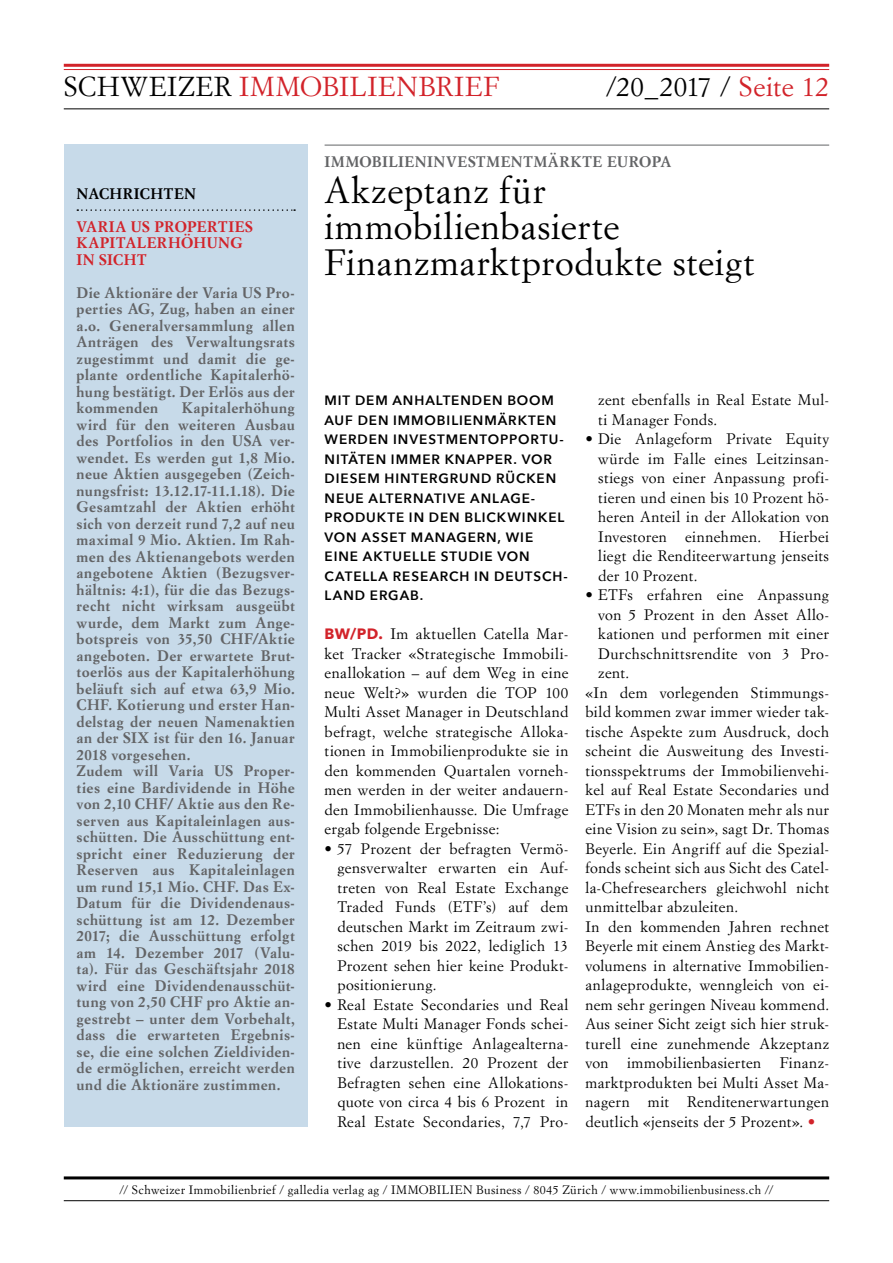
<style>
.page{position:relative;width:893px;height:1263px;background:#fff}
.page>*{position:absolute;margin:0;border:0;box-sizing:border-box;transform-origin:0 0}
.t1{font:36px/36px "Simoncini Garamond Std";letter-spacing:.02em;color:#000}
.t2{font:27px "Simoncini Garamond Std";letter-spacing:.03em;color:#d2232a}
.t3{font:27px "Simoncini Garamond Std";letter-spacing:.005em;color:#000}
.t4{font:15px/19.5px "Simoncini Garamond Std";letter-spacing:.03em;color:#000;text-align:justify}
.t5{font:700 15px/16.5px "Simoncini Garamond Std";letter-spacing:.035em;color:#636466;text-align:justify}
.t6{font:700 15px/16.5px "Simoncini Garamond Std";letter-spacing:.025em;color:#d2232a}
.t7{font:700 15px "Simoncini Garamond Std";letter-spacing:.03em;color:#000}
.t8{font:600 13.5px/19.5px "Avenir Next";letter-spacing:.065em;color:#000}
.t9{font:12px "Simoncini Garamond Std";letter-spacing:.04em;color:#000}
.s1{color:#000}
.s2{color:#d2232a}
.s3{font-family:"Avenir Next";font-weight:700;color:#d2232a}
.s4{font-family:"Avenir Next";font-weight:800;color:#d2232a}
</style>
<div class="page">
<hr style="left:64px;top:1176px;width:765px;height:3px;background:#000">
<hr style="left:64px;top:1200px;width:765px;height:1px;background:#000">
<hr style="left:64px;top:64px;width:765px;height:3px;background:#d2232a">
<hr style="left:64px;top:69px;width:765px;height:1px;background:#d2232a">
<hr style="left:64px;top:108px;width:765px;height:1px;background:#000">
<hr style="left:325px;top:145px;width:504px;height:1px;background:#636466">
<div style="left:64px;top:145px;width:244px;height:982px;background:#c7dae9"></div>
<svg style="left:77px;top:209px;width:218px;height:2px"></svg>
<h2 class="t2" style="left:64px;top:70px;width:437px"><span class="s1">SCHWEIZER</span> IMMOBILIENBRIEF</h2>
<h2 class="t3" style="left:606px;top:70px;width:224px">/20_2017 / <span class="s2">Seite 12</span></h2>
<p class="t7" style="left:77px;top:184px;width:121px">NACHRICHTEN</p>
<p class="t6" style="left:77px;top:219px;width:178px">VARIA US PROPERTIES<br>KAPITALERHÖHUNG<br>IN SICHT</p>
<p class="t5" style="left:77px;top:285px;width:220px">Die Aktionäre der Varia US Pro&shy;perties AG, Zug, haben an einer a.o. Generalversammlung allen Anträgen des Verwaltungsrats zugestimmt und damit die ge&shy;plante ordentliche Kapitalerhö&shy;hung bestätigt. Der Erlös aus der kommenden</p>
<p class="t5" style="left:77px;top:400px;width:220px;text-align:left;text-indent:105px">Kapitalerhöhung wird für den weiteren Ausbau des Portfolios in den USA ver&shy;wendet. Es werden gut 1,8 Mio. neue Aktien ausgegeben (Zeich&shy;nungsfrist: 13.12.17-11.1.18). Die<br>Gesamtzahl der Aktien erhöht sich von derzeit rund 7,2 auf neu maximal 9 Mio. Aktien. Im Rah&shy;men des Aktienangebots werden angebotene Aktien (Bezugsver&shy;hältnis: 4:1), für die das Bezugs&shy;recht nicht wirksam ausgeübt wurde, dem Markt zum Ange&shy;botspreis von 35,50 CHF/Aktie angeboten. Der erwartete Brut&shy;toerlös aus der Kapitalerhöhung beläuft sich auf etwa 63,9 Mio.<br>CHF. Kotierung und erster Han&shy;delstag der neuen Namenaktien an der SIX ist für den 16. Januar<br>2018 vorgesehen.<br>Zudem will Varia US Proper&shy;ties eine Bardividende in Höhe von 2,10 CHF/ Aktie aus den Re&shy;serven aus Kapitaleinlagen aus&shy;schütten. Die Ausschüttung ent&shy;spricht einer Reduzierung der<br>Reserven aus Kapitaleinlagen um rund 15,1 Mio. CHF. Das Ex-<br>Datum für die Dividendenaus&shy;schüttung ist am 12. Dezember<br>2017; die Ausschüttung erfolgt am 14. Dezember 2017 (Valu&shy;ta). Für das Geschäftsjahr 2018 wird eine Dividendenausschüt&shy;tung von 2,50 CHF pro Aktie an&shy;gestrebt – unter dem Vorbehalt, dass die erwarteten Ergebnis&shy;se, die eine solchen Zieldividen&shy;de ermöglichen, erreicht werden und die Aktionäre zustimmen.</p>
<p class="t5" style="left:325px;top:154px;width:348px">IMMOBILIENINVESTMENTMÄRKTE EUROPA</p>
<h1 class="t1" style="left:325px;top:171px;width:432px">Akzeptanz für immobilienbasierte<br>Finanzmarktprodukte steigt</h1>
<p class="t8" style="left:325px;top:390px;width:245px">MIT DEM ANHALTENDEN BOOM<br>AUF DEN IMMOBILIENMÄRKTEN<br>WERDEN INVESTMENTOPPORTU-<br>NITÄTEN IMMER KNAPPER. VOR<br>DIESEM HINTERGRUND RÜCKEN<br>NEUE ALTERNATIVE ANLAGE-<br>PRODUKTE IN DEN BLICKWINKEL<br>VON ASSET MANAGERN, WIE<br>EINE AKTUELLE STUDIE VON<br>CATELLA RESEARCH IN DEUTSCH-<br>LAND ERGAB.</p>
<p class="t4" style="left:325px;top:624px;width:245px"><span class="s3">BW/PD.</span> Im aktuellen Catella Mar&shy;ket Tracker «Strategische Immobili&shy;enallokation – auf dem Weg in eine neue Welt?» wurden die TOP 100<br>Multi Asset Manager in Deutschland befragt, welche strategische Alloka&shy;tionen in Immobilienprodukte sie in den kommenden Quartalen vorneh&shy;men werden in der weiter andauern&shy;den Immobilienhausse. Die Umfrage ergab folgende Ergebnisse:</p>
<p class="t4" style="left:337px;top:838px;width:233px;text-indent:-13px">• 57 Prozent der befragten Vermö&shy;gensverwalter erwarten ein Auf&shy;treten von Real Estate Exchange Traded Funds (ETF’s) auf dem deutschen Markt im Zeitraum zwi&shy;schen 2019 bis 2022, lediglich 13<br>Prozent sehen hier keine Produkt&shy;positionierung.</p>
<p class="t4" style="left:337px;top:994px;width:233px;text-indent:-13px">• Real Estate Secondaries und Real Estate Multi Manager Fonds schei&shy;nen eine künftige Anlagealterna&shy;tive darzustellen. 20 Prozent der Befragten sehen eine Allokations&shy;quote von circa 4 bis 6 Prozent in Real Estate Secondaries, 7,7 Pro-</p>
<p class="t4" style="left:598px;top:390px;width:233px">zent ebenfalls in Real Estate Mul&shy;ti Manager Fonds.</p>
<p class="t4" style="left:598px;top:429px;width:233px;text-indent:-13px">• Die Anlageform Private Equity würde im Falle eines Leitzinsan&shy;stiegs von einer Anpassung profi&shy;tieren und einen bis 10 Prozent hö&shy;heren Anteil in der Allokation von Investoren einnehmen. Hierbei liegt die Renditeerwartung jenseits der 10 Prozent.</p>
<p class="t4" style="left:585px;top:585px;width:245px">• ETFs erfahren eine Anpassung</p>
<p class="t4" style="left:598px;top:604px;width:233px">von 5 Prozent in den Asset Allo-</p>
<p class="t4" style="left:598px;top:624px;width:233px">kationen und performen mit einer</p>
<p class="t4" style="left:598px;top:643px;width:233px">Durchschnittsrendite von 3 Pro-</p>
<p class="t4" style="left:598px;top:663px;width:32px">zent.</p>
<p class="t4" style="left:585px;top:682px;width:245px">«In dem vorlegenden Stimmungs-</p>
<p class="t4" style="left:585px;top:702px;width:245px">bild kommen zwar immer wieder tak-</p>
<p class="t4" style="left:585px;top:721px;width:245px">tische Aspekte zum Ausdruck, doch</p>
<p class="t4" style="left:585px;top:741px;width:245px">scheint die Ausweitung des Investi-</p>
<p class="t4" style="left:585px;top:760px;width:245px">tionsspektrums der Immobilienvehi-</p>
<p class="t4" style="left:585px;top:780px;width:245px">kel auf Real Estate Secondaries und</p>
<p class="t4" style="left:585px;top:799px;width:245px">ETFs in den 20 Monaten mehr als nur</p>
<p class="t4" style="left:585px;top:819px;width:245px">eine Vision zu sein», sagt Dr. Thomas</p>
<p class="t4" style="left:585px;top:838px;width:245px">Beyerle. Ein Angriff auf die Spezial-</p>
<p class="t4" style="left:585px;top:858px;width:245px">fonds scheint sich aus Sicht des Catel-</p>
<p class="t4" style="left:585px;top:877px;width:245px">la-Chefresearchers gleichwohl nicht</p>
<p class="t4" style="left:585px;top:897px;width:154px">unmittelbar abzuleiten.</p>
<p class="t4" style="left:585px;top:916px;width:245px">In den kommenden Jahren rechnet</p>
<p class="t4" style="left:585px;top:936px;width:245px">Beyerle mit einem Anstieg des Markt-</p>
<p class="t4" style="left:585px;top:955px;width:245px">volumens in alternative Immobilien-</p>
<p class="t4" style="left:585px;top:975px;width:245px">anlageprodukte, wenngleich von ei-</p>
<p class="t4" style="left:585px;top:994px;width:245px">nem sehr geringen Niveau kommend.</p>
<p class="t4" style="left:585px;top:1014px;width:245px">Aus seiner Sicht zeigt sich hier struk-</p>
<p class="t4" style="left:585px;top:1033px;width:245px">turell eine zunehmende Akzeptanz</p>
<p class="t4" style="left:585px;top:1053px;width:245px">von immobilienbasierten Finanz-</p>
<p class="t4" style="left:585px;top:1072px;width:245px">marktprodukten bei Multi Asset Ma-</p>
<p class="t4" style="left:585px;top:1092px;width:245px">nagern mit Renditenerwartungen</p>
<p class="t4" style="left:585px;top:1111px;width:231px">deutlich «jenseits der 5 Prozent». <span class="s4">•</span></p>
<p class="t9" style="left:120px;top:1183px;width:655px">// Schweizer Immobilienbrief / galledia verlag ag / IMMOBILIEN Business / 8045 Zürich / www.immobilienbusiness.ch //</p>
</div>
